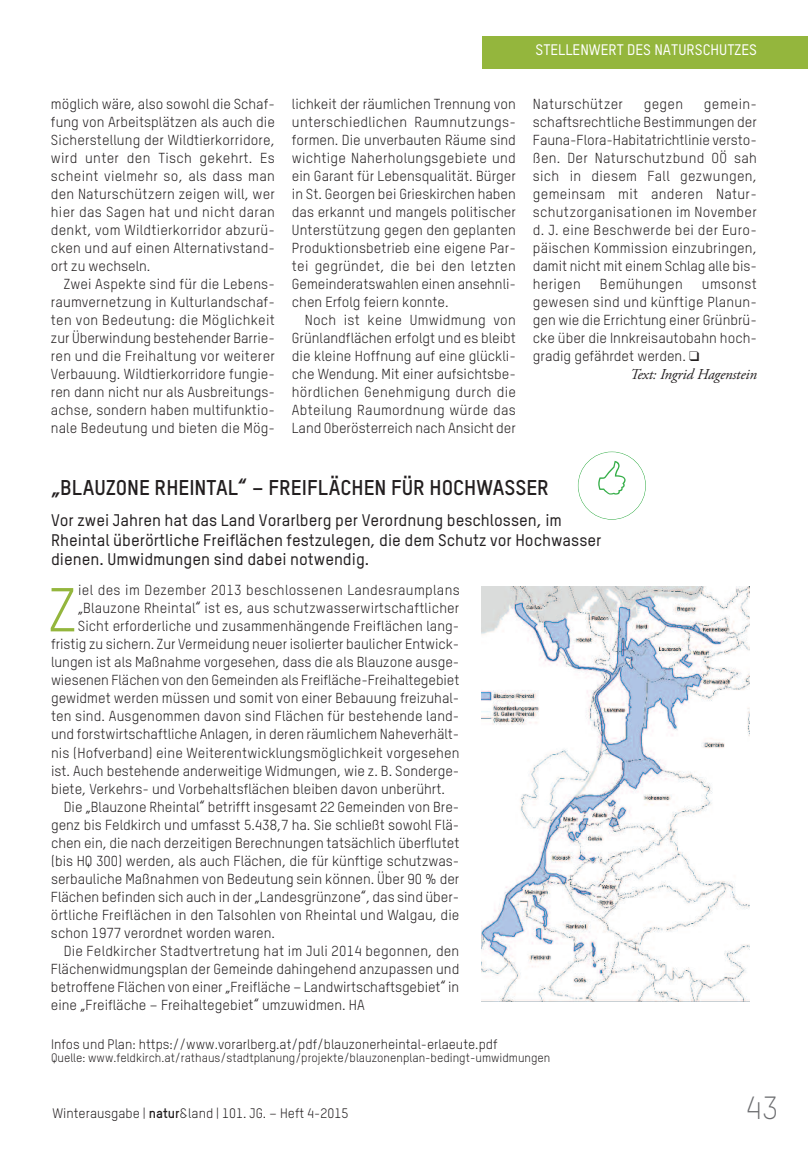
<style>
.page{position:relative;width:808px;height:1149px;background:#fff}
.page>*{position:absolute;margin:0;border:0;box-sizing:border-box;transform-origin:0 0}
.t1{font:60.75px "TSTARPRO";color:#94b63d}
.t2{font:300 31.5px "TSTAR";color:#6c6d70}
.t3{font:700 21px "TSTARPRO";color:#231f20}
.t4{font:500 16.5px/19.8px "TSTARPRO";color:#231f20}
.t5{font:500 15px "TSTARPRO";color:#fff}
.t6{font:italic 15px "Adobe Garamond Pro";letter-spacing:-.01em;color:#231f20}
.t7{font:14.25px/18px "TSTARPRO";color:#231f20;text-align:justify}
.t8{font:14.25px "TSTARPRO";letter-spacing:.02em;color:#231f20}
.t9{font:13.5px "TSTARPRO";color:#231f20}
.t10{font:13.5px "TSTAR";color:#231f20}
.t11{font:12px "TSTARPRO";color:#231f20}
.s1{font-weight:700}
</style>
<div class="page">
<div style="left:482px;top:36px;width:326px;height:32px;background:#94b63d"></div>
<img style="left:482px;top:586px;width:268px;height:415px">
<div style="left:578px;top:451px;width:68px;height:68px;border:1px solid #36ae49;border-radius:50%"></div>
<p class="t7" style="left:51px;top:96px;width:225px">möglich wäre, also sowohl die Schaf&shy;fung von Arbeitsplätzen als auch die Sicherstellung der Wildtierkorridore, wird unter den tisch gekehrt. Es scheint vielmehr so, als dass man den naturschützern zeigen will, wer hier das Sagen hat und nicht daran denkt, vom Wildtierkorridor abzurü&shy;cken und auf einen Alternativstand&shy;ort zu wechseln.</p>
<p class="t7" style="left:51px;top:276px;width:225px;text-indent:13px">Zwei Aspekte sind für die lebens&shy;raumvernetzung in Kulturlandschaf&shy;ten von Bedeutung: die Möglichkeit zur Überwindung bestehender Barrie&shy;ren und die Freihaltung vor weiterer Verbauung. Wildtierkorridore fungie&shy;ren dann nicht nur als Ausbreitungs&shy;achse, sondern haben multifunktio&shy;nale Bedeutung und bieten die Mög-</p>
<p class="t7" style="left:292px;top:96px;width:225px">lichkeit der räumlichen trennung von unterschiedlichen raumnutzungs&shy;formen. die unverbauten räume sind wichtige naherholungsgebiete und ein garant für lebensqualität. Bürger in St. georgen bei grieskirchen haben das erkannt und mangels politischer Unterstützung gegen den geplanten Produktionsbetrieb eine eigene Par&shy;tei gegründet, die bei den letzten gemeinderatswahlen einen ansehnli&shy;chen Erfolg feiern konnte.</p>
<p class="t7" style="left:292px;top:312px;width:225px;text-indent:13px">noch ist keine Umwidmung von grünlandflächen erfolgt und es bleibt die kleine Hoffnung auf eine glückli&shy;che Wendung. Mit einer aufsichtsbe&shy;hördlichen genehmigung durch die Abteilung raumordnung würde das land Oberösterreich nach Ansicht der</p>
<p class="t5" style="left:535px;top:44px;width:223px">STELLENWERT DES NATURSCHUTZES</p>
<p class="t7" style="left:533px;top:96px;width:225px;text-indent:171px">gemein&shy;schaftsrechtliche Bestimmungen der Fauna-Flora-Habitatrichtlinie versto&shy;ßen. der naturschutzbund OÖ sah sich in diesem Fall gezwungen, gemeinsam mit anderen natur&shy;schutzorganisationen im november d. j. eine Beschwerde bei der Euro&shy;päischen Kommission einzubringen, damit nicht mit einem Schlag alle bis&shy;herigen</p>
<p class="t8" style="left:533px;top:99px;width:92px">naturschützer</p>
<p class="t7" style="left:644px;top:96px;width:41px">gegen</p>
<p class="t8" style="left:600px;top:279px;width:84px">Bemühungen</p>
<p class="t7" style="left:533px;top:276px;width:225px;text-indent:169px">umsonst gewesen sind und künftige Planun&shy;gen wie die Errichtung einer grünbrü&shy;cke über die innkreisautobahn hoch&shy;gradig gefährdet werden.</p>
<p class="t6" style="left:630px;top:368px;width:128px">Text: Ingrid Hagenstein</p>
<h3 class="t3" style="left:51px;top:480px;width:499px">„BLAUZONE RHEINTAL“ – FREIFLÄCHEN FÜR HOCHWASSER</h3>
<p class="t4" style="left:51px;top:511px;width:552px">Vor zwei Jahren hat das Land Vorarlberg per Verordnung beschlossen, im<br>Rheintal überörtliche Freiflächen festzulegen, die dem Schutz vor Hochwasser dienen. Umwidmungen sind dabei notwendig.</p>
<h1 class="t1" style="left:49px;top:588px;width:29px">Z</h1>
<p class="t8" style="left:78px;top:585px;width:383px">iel des im dezember 2013 beschlossenen landesraumplans</p>
<p class="t7" style="left:78px;top:600px;width:383px">„Blauzone rheintal“ ist es, aus schutzwasserwirtschaftlicher</p>
<p class="t7" style="left:78px;top:618px;width:383px">Sicht erforderliche und zusammenhängende Freiflächen lang-</p>
<p class="t7" style="left:51px;top:636px;width:410px">fristig zu sichern. Zur Vermeidung neuer isolierter baulicher Entwick-</p>
<p class="t7" style="left:51px;top:654px;width:410px">lungen ist als Maßnahme vorgesehen, dass die als Blauzone ausge-</p>
<p class="t7" style="left:51px;top:672px;width:410px">wiesenen Flächen von den gemeinden als Freifläche-Freihaltegebiet</p>
<p class="t7" style="left:51px;top:690px;width:410px">gewidmet werden müssen und somit von einer Bebauung freizuhal-</p>
<p class="t7" style="left:51px;top:708px;width:410px">ten sind. Ausgenommen davon sind Flächen für bestehende land-</p>
<p class="t7" style="left:51px;top:726px;width:410px">und forstwirtschaftliche Anlagen, in deren räumlichem naheverhält-</p>
<p class="t7" style="left:51px;top:744px;width:410px">nis (Hofverband) eine Weiterentwicklungsmöglichkeit vorgesehen</p>
<p class="t7" style="left:51px;top:762px;width:410px">ist. Auch bestehende anderweitige Widmungen, wie z. B. Sonderge-</p>
<p class="t7" style="left:51px;top:780px;width:395px">biete, Verkehrs- und Vorbehaltsflächen bleiben davon unberührt.</p>
<p class="t7" style="left:64px;top:798px;width:397px">die „Blauzone rheintal“ betrifft insgesamt 22 gemeinden von Bre-</p>
<p class="t7" style="left:51px;top:816px;width:410px">genz bis Feldkirch und umfasst 5.438,7 ha. Sie schließt sowohl Flä-</p>
<p class="t7" style="left:51px;top:834px;width:410px">chen ein, die nach derzeitigen Berechnungen tatsächlich überflutet</p>
<p class="t7" style="left:51px;top:852px;width:410px">(bis HQ 300) werden, als auch Flächen, die für künftige schutzwas-</p>
<p class="t7" style="left:51px;top:870px;width:410px">serbauliche Maßnahmen von Bedeutung sein können. Über 90 % der</p>
<p class="t7" style="left:51px;top:888px;width:410px">Flächen befinden sich auch in der „landesgrünzone“, das sind über-</p>
<p class="t7" style="left:51px;top:906px;width:410px">örtliche Freiflächen in den talsohlen von rheintal und Walgau, die</p>
<p class="t7" style="left:51px;top:924px;width:226px">schon 1977 verordnet worden waren.</p>
<p class="t7" style="left:64px;top:942px;width:397px">die Feldkircher Stadtvertretung hat im juli 2014 begonnen, den</p>
<p class="t7" style="left:51px;top:960px;width:410px">Flächenwidmungsplan der gemeinde dahingehend anzupassen und</p>
<p class="t7" style="left:51px;top:978px;width:410px">betroffene Flächen von einer „Freifläche – landwirtschaftsgebiet“ in</p>
<p class="t7" style="left:51px;top:996px;width:315px">eine „Freifläche – Freihaltegebiet“ umzuwidmen. HA</p>
<p class="t9" style="left:51px;top:1038px;width:448px">infos und Plan: https://www.vorarlberg.at/pdf/blauzonerheintal-erlaeute.pdf</p>
<p class="t11" style="left:51px;top:1053px;width:501px">Quelle: www.feldkirch.at/rathaus/stadtplanung/projekte/blauzonenplan-bedingt-umwidmungen</p>
<p class="t10" style="left:53px;top:1108px;width:297px">Winterausgabe | <span class="s1">natur</span>&amp;land | 101. JG. – Heft 4-2015</p>
<h2 class="t2" style="left:745px;top:1095px;width:34px">43</h2>
</div>
